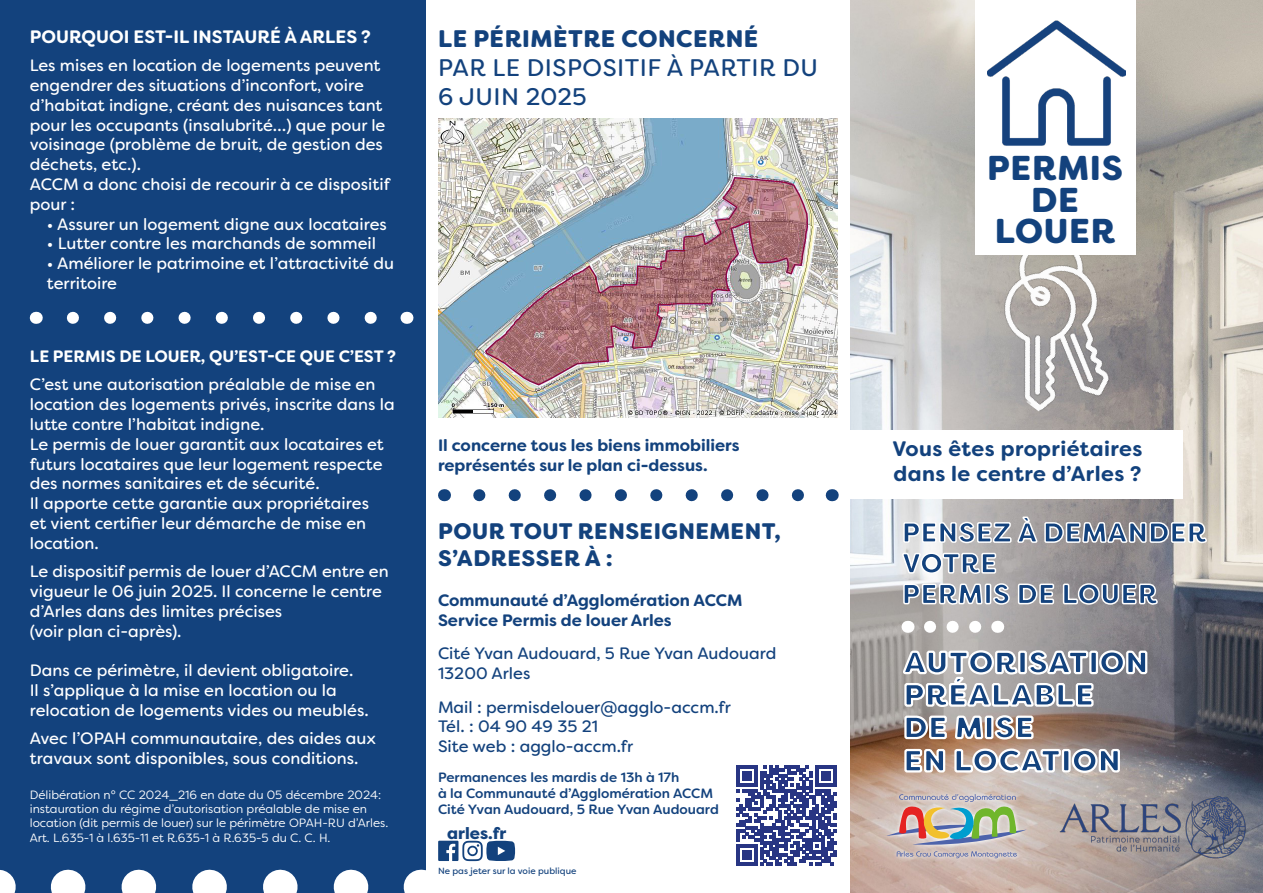
<style>
.page{position:relative;width:1263px;height:893px;background:#fff}
.page>*{position:absolute;margin:0;border:0;box-sizing:border-box;transform-origin:0 0}
.t1{font:900 34.5px/31.5px "Filson Soft";letter-spacing:.02em;color:#13427d;text-align:center}
.t2{font:24px/28.8px "Filson Soft";letter-spacing:.02em;color:#13427d}
.t3{font:900 24px "Filson Soft";letter-spacing:.02em;color:#13427d}
.t4{font:900 22.5px/27px "Filson Soft";letter-spacing:.02em;color:#13427d}
.t5{font:700 21px/25.2px "Filson Soft";letter-spacing:.02em;color:#13427d}
.t6{font:700 18px "Filson Soft";color:#fff}
.t7{font:16.5px/19.8px "Filson Soft";color:#fff}
.t8{font:700 16.5px/19.8px "Filson Soft";color:#13427d}
.t9{font:16.5px/19.8px "Filson Soft";color:#13427d}
.t10{font:700 16.5px "Filson Soft";color:#fff}
.t11{font:800 16.5px "Filson Pro";color:#13427d}
.t12{font:500 13.5px/16.2px "Filson Soft";color:#13427d}
.t13{font:12px/14.4px "Filson Soft";color:#fff}
.t14{font:9px "Filson Soft";color:#13427d}
</style>
<div class="page">
<div style="left:0;top:0;width:425px;height:893px;background:#13427d"></div>
<img style="left:850px;top:0;width:413px;height:893px">
<svg style="left:73px;top:312px;width:304px;height:12px"></svg>
<svg style="left:36px;top:312px;width:1px;height:12px"></svg>
<svg style="left:406px;top:312px;width:1px;height:12px"></svg>
<svg style="left:68px;top:870px;width:301px;height:23px"></svg>
<svg style="left:0;top:870px;width:1px;height:23px"></svg>
<svg style="left:421px;top:870px;width:1px;height:23px"></svg>
<img style="left:949px;top:223px;width:213px;height:207px">
<svg style="left:903px;top:747px;width:218px;height:27px"></svg>
<svg style="left:903px;top:714px;width:132px;height:27px"></svg>
<svg style="left:901px;top:649px;width:247px;height:59px"></svg>
<svg style="left:930px;top:621px;width:56px;height:12px"></svg>
<svg style="left:907px;top:621px;width:1px;height:12px"></svg>
<svg style="left:997px;top:621px;width:1px;height:12px"></svg>
<div style="left:975px;top:0;width:161px;height:255px;background:#fff"></div>
<img style="left:987px;top:20px;width:138px;height:126px">
<svg style="left:882px;top:790px;width:148px;height:73px;background:#cebbb3"></svg>
<svg style="left:886px;top:794px;width:141px;height:64px;background:#bbb4aa"></svg>
<svg style="left:479px;top:489px;width:325px;height:12px"></svg>
<svg style="left:444px;top:489px;width:1px;height:12px"></svg>
<svg style="left:832px;top:489px;width:1px;height:12px"></svg>
<div style="left:846px;top:430px;width:336px;height:68px;background:#fff"></div>
<svg style="left:902px;top:582px;width:257px;height:24px"></svg>
<svg style="left:901px;top:552px;width:96px;height:23px"></svg>
<svg style="left:902px;top:515px;width:306px;height:30px"></svg>
<svg style="left:438px;top:841px;width:77px;height:20px"></svg>
<img style="left:1057px;top:792px;width:192px;height:70px">
<img style="left:438px;top:118px;width:400px;height:300px">
<svg style="left:736px;top:765px;width:100px;height:100px"></svg>
<p class="t6" style="left:30px;top:25px;width:342px">POURQUOI EST-IL INSTAURÉ À ARLES ?</p>
<p class="t7" style="left:30px;top:56px;width:362px">Les mises en location de logements peuvent engendrer des situations d’inconfort, voire d’habitat indigne, créant des nuisances tant pour les occupants (insalubrité…) que pour le voisinage (problème de bruit, de gestion des déchets, etc.).<br>ACCM a donc choisi de recourir à ce dispositif pour :</p>
<p class="t7" style="left:47px;top:214px;width:342px">• Assurer un logement digne aux locataires</p>
<p class="t7" style="left:47px;top:234px;width:331px">• Lutter contre les marchands de sommeil</p>
<p class="t7" style="left:47px;top:254px;width:349px">• Améliorer le patrimoine et l’attractivité du territoire</p>
<p class="t10" style="left:30px;top:346px;width:367px">LE PERMIS DE LOUER, QU’EST-CE QUE C’EST ?</p>
<p class="t7" style="left:30px;top:375px;width:366px">C’est une autorisation préalable de mise en location des logements privés, inscrite dans la lutte contre l’habitat indigne.<br>Le permis de louer garantit aux locataires et futurs locataires que leur logement respecte des normes sanitaires et de sécurité.<br>Il apporte cette garantie aux propriétaires<br>et vient certifier leur démarche de mise en location.</p>
<p class="t7" style="left:30px;top:562px;width:360px">Le dispositif permis de louer d’ACCM entre en vigueur le 06 juin 2025. Il concerne le centre d’Arles dans des limites précises<br>(voir plan ci-après).</p>
<p class="t7" style="left:30px;top:661px;width:340px">Dans ce périmètre, il devient obligatoire.<br>Il s’applique à la mise en location ou la relocation de logements vides ou meublés.</p>
<p class="t7" style="left:30px;top:729px;width:348px">Avec l’OPAH communautaire, des aides aux travaux sont disponibles, sous conditions.</p>
<p class="t13" style="left:30px;top:787px;width:360px">Délibération n° CC 2024_216 en date du 05 décembre 2024: instauration du régime d’autorisation préalable de mise en location (dit permis de louer) sur le périmètre OPAH-RU d’Arles.<br>Art. L.635-1 à l.635-11 et R.635-1 à R.635-5 du C. C. H.</p>
<h2 class="t3" style="left:438px;top:23px;width:322px">LE PÉRIMÈTRE CONCERNÉ</h2>
<h2 class="t2" style="left:438px;top:53px;width:381px">PAR LE DISPOSITIF À PARTIR DU<br>6 JUIN 2025</h2>
<p class="t8" style="left:438px;top:435px;width:303px">Il concerne tous les biens immobiliers représentés sur le plan ci-dessus.</p>
<h3 class="t4" style="left:438px;top:518px;width:344px">POUR TOUT RENSEIGNEMENT,<br>S’ADRESSER À :</h3>
<p class="t8" style="left:438px;top:591px;width:306px">Communauté d’Agglomération ACCM<br>Service Permis de louer Arles</p>
<p class="t9" style="left:438px;top:644px;width:340px">Cité Yvan Audouard, 5 Rue Yvan Audouard<br>13200 Arles</p>
<p class="t9" style="left:438px;top:697px;width:294px">Mail : permisdelouer@agglo-accm.fr<br>Tél. : 04 90 49 35 21<br>Site web : agglo-accm.fr</p>
<p class="t12" style="left:438px;top:769px;width:282px">Permanences les mardis de 13h à 17h<br>à la Communauté d’Agglomération ACCM<br>Cité Yvan Audouard, 5 Rue Yvan Audouard</p>
<p class="t11" style="left:447px;top:823px;width:61px">arles.fr</p>
<p class="t14" style="left:438px;top:865px;width:140px">Ne pas jeter sur la voie publique</p>
<h1 class="t1" style="left:987px;top:153px;width:137px">PERMIS<br>DE<br>LOUER</h1>
<p class="t5" style="left:892px;top:436px;width:251px">Vous êtes propriétaires dans le centre d’Arles ?</p>
</div>
